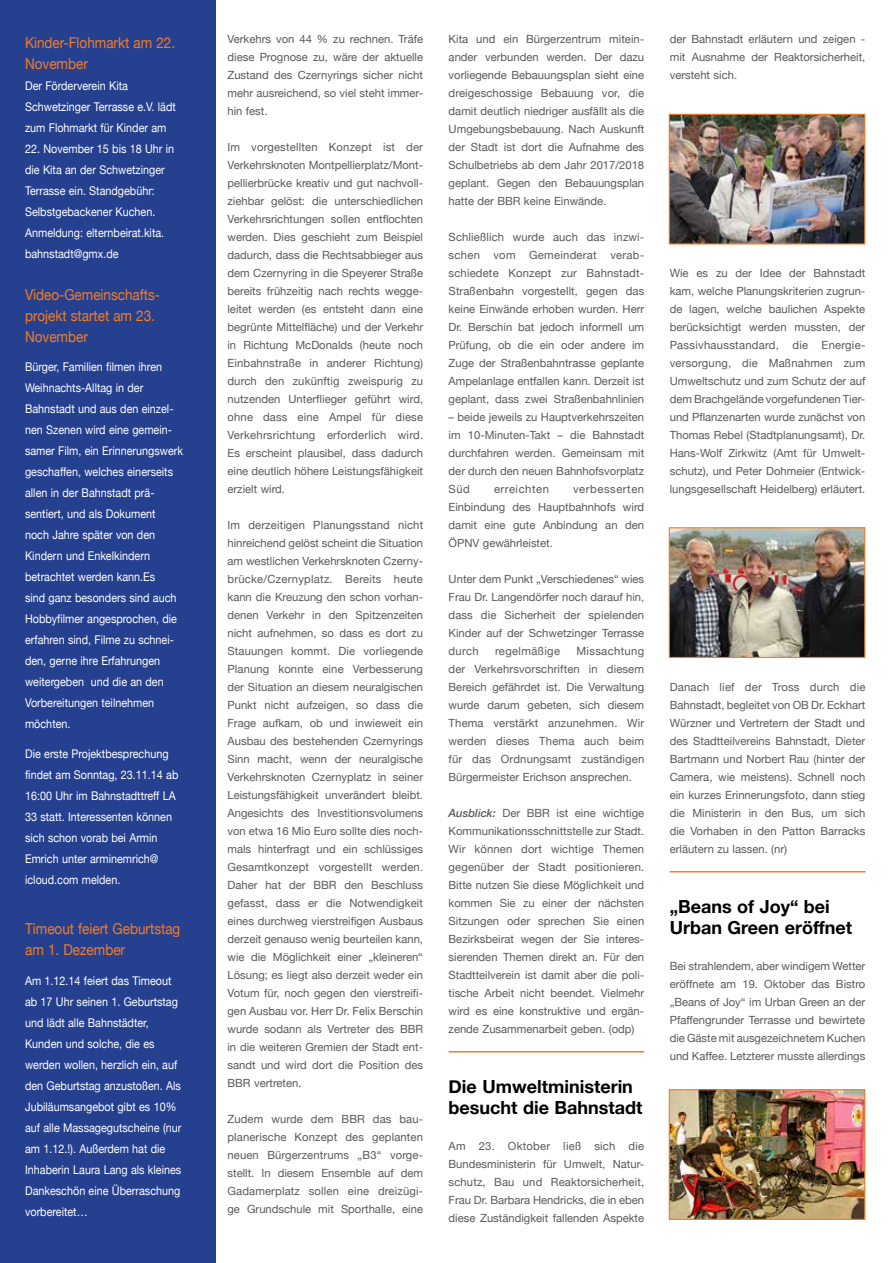
<style>
.page{position:relative;width:893px;height:1263px;background:#fff}
.page>*{position:absolute;margin:0;border:0;box-sizing:border-box;transform-origin:0 0}
.t1{font:700 18px/21px "Helvetica Neue";color:#000}
.t2{font:15px/21px "Helvetica Neue";color:#f57d23;scale:.9 1}
.t3{font:12px/21px "Helvetica Neue";color:#fff;scale:.9 1}
.t4{font:11.25px/18px "Helvetica Neue";color:#58595b;text-align:justify}
.t5{font:11.25px "Helvetica Neue";letter-spacing:.03em;color:#58595b}
.t6{font:11.25px "Helvetica Neue";letter-spacing:.05em;color:#58595b}
.s1{font-weight:500;font-style:italic}
</style>
<div class="page">
<div style="left:0;top:0;width:216px;height:1263px;background:#25408f"></div>
<img style="left:671px;top:116px;width:192px;height:126px">
<div style="left:669px;top:114px;width:196px;height:130px;border:1px solid #f57d23"></div>
<img style="left:671px;top:529px;width:192px;height:127px">
<div style="left:669px;top:527px;width:196px;height:131px;border:1px solid #f57d23"></div>
<img style="left:671px;top:1091px;width:192px;height:127px">
<div style="left:669px;top:1089px;width:196px;height:131px;border:1px solid #f57d23"></div>
<hr style="left:449px;top:1051px;width:195px;height:1px;background:#f57d23">
<hr style="left:670px;top:871px;width:195px;height:1px;background:#f57d23">
<h2 class="t2" style="left:25px;top:33px;width:168px">Kinder-Flohmarkt am 22.<br>November</h2>
<p class="t3" style="left:25px;top:76px;width:169px">Der Förderverein Kita<br>Schwetzinger Terrasse e.V. lädt zum Flohmarkt für Kinder am</p>
<p class="t3" style="left:25px;top:139px;width:167px">22. November 15 bis 18 Uhr in die Kita an der Schwetzinger<br>Terrasse ein. Standgebühr:<br>Selbstgebackener Kuchen.<br>Anmeldung: elternbeirat.kita. bahnstadt@gmx.de</p>
<h2 class="t2" style="left:25px;top:285px;width:150px">Video-Gemeinschafts&shy;projekt startet am 23.<br>November</h2>
<p class="t3" style="left:25px;top:357px;width:177px">Bürger, Familien filmen ihren<br>Weihnachts-Alltag in der<br>Bahnstadt und aus den einzel&shy;nen Szenen wird eine gemein&shy;samer Film, ein Erinnerungswerk geschaffen, welches einerseits allen in der Bahnstadt prä&shy;sentiert, und als Dokument<br>noch Jahre später von den<br>Kindern und Enkelkindern betrachtet werden kann.Es<br>sind ganz besonders sind auch<br>Hobbyfilmer angesprochen, die erfahren sind, Filme zu schnei&shy;den, gerne ihre Erfahrungen weitergeben und die an den<br>Vorbereitungen teilnehmen möchten.</p>
<p class="t3" style="left:25px;top:744px;width:172px">Die erste Projektbesprechung findet am Sonntag, 23.11.14 ab<br>16:00 Uhr im Bahnstadttreff LA<br>33 statt. Interessenten können sich schon vorab bei Armin<br>Emrich unter arminemrich@ icloud.com melden.</p>
<h2 class="t2" style="left:25px;top:919px;width:174px">Timeout feiert Geburtstag am 1. Dezember</h2>
<p class="t3" style="left:25px;top:971px;width:175px">Am 1.12.14 feiert das Timeout ab 17 Uhr seinen 1. Geburtstag und lädt alle Bahnstädter,<br>Kunden und solche, die es werden wollen, herzlich ein, auf den Geburtstag anzustoßen. Als<br>Jubiläumsangebot gibt es 10% auf alle Massagegutscheine (nur am 1.12.!). Außerdem hat die<br>Inhaberin Laura Lang als kleines<br>Dankeschön eine Überraschung vorbereitet…</p>
<p class="t4" style="left:227px;top:31px;width:197px">Verkehrs von 44 % zu rechnen. Träfe diese Prognose zu, wäre der aktuelle Zustand des Czernyrings sicher nicht mehr ausreichend, so viel steht immer&shy;hin fest.</p>
<p class="t4" style="left:227px;top:139px;width:197px">Im vorgestellten Konzept ist der Verkehrsknoten Montpellierplatz/Mont&shy;pellierbrücke kreativ und gut nachvoll&shy;ziehbar gelöst: die unterschiedlichen Verkehrsrichtungen sollen entflochten werden. Dies geschieht zum Beispiel dadurch, dass die Rechtsabbieger aus dem Czernyring in die Speyerer Straße bereits frühzeitig nach rechts wegge&shy;leitet werden (es entsteht dann eine begrünte Mittelfläche) und der Verkehr in Richtung McDonalds (heute noch Einbahnstraße in anderer Richtung) durch den zukünftig zweispurig zu nutzenden Unterflieger geführt wird, ohne dass eine Ampel für diese Verkehrsrichtung erforderlich wird.<br>Es erscheint plausibel, dass dadurch eine deutlich höhere Leistungsfähigkeit erzielt wird.</p>
<p class="t4" style="left:227px;top:517px;width:197px">Im derzeitigen Planungsstand nicht hinreichend gelöst scheint die Situation am westlichen Verkehrsknoten Czerny&shy;brücke/Czernyplatz. Bereits heute kann die Kreuzung den schon vorhan&shy;denen Verkehr in den Spitzenzeiten nicht aufnehmen, so dass es dort zu Stauungen kommt. Die vorliegende Planung konnte eine Verbesserung der Situation an diesem neuralgischen Punkt nicht aufzeigen, so dass die Frage aufkam, ob und inwieweit ein Ausbau des bestehenden Czernyrings Sinn macht, wenn der neuralgische Verkehrsknoten Czernyplatz in seiner Leistungsfähigkeit unverändert bleibt.<br>Angesichts des Investitionsvolumens von etwa 16 Mio Euro sollte dies noch&shy;mals hinterfragt und ein schlüssiges Gesamtkonzept vorgestellt werden.<br>Daher hat der BBR den Beschluss gefasst, dass er die Notwendigkeit eines durchweg vierstreifigen Ausbaus derzeit genauso wenig beurteilen kann, wie die Möglichkeit einer „kleineren“ Lösung; es liegt also derzeit weder ein Votum für, noch gegen den vierstreifi&shy;gen Ausbau vor. Herr Dr. Felix Berschin wurde sodann als Vertreter des BBR in die weiteren Gremien der Stadt ent&shy;sandt und wird dort die Position des BBR vertreten.</p>
<p class="t4" style="left:227px;top:1111px;width:197px">Zudem wurde dem BBR das bau&shy;planerische Konzept des geplanten neuen Bürgerzentrums „B3“ vorge&shy;stellt. In diesem Ensemble auf dem Gadamerplatz sollen eine dreizügi&shy;ge Grundschule mit Sporthalle, eine</p>
<p class="t4" style="left:449px;top:31px;width:197px">Kita und ein Bürgerzentrum mitein&shy;ander verbunden werden. Der dazu vorliegende Bebauungsplan sieht eine dreigeschossige Bebauung vor, die damit deutlich niedriger ausfällt als die Umgebungsbebauung. Nach Auskunft der Stadt ist dort die Aufnahme des Schulbetriebs ab dem Jahr 2017/2018 geplant. Gegen den Bebauungsplan hatte der BBR keine Einwände.</p>
<p class="t4" style="left:449px;top:229px;width:197px">Schließlich wurde auch das inzwi&shy;schen vom Gemeinderat verab&shy;schiedete Konzept zur Bahnstadt-Straßenbahn vorgestellt, gegen das keine Einwände erhoben wurden. Herr Dr. Berschin bat jedoch informell um Prüfung, ob die ein oder andere im Zuge der Straßenbahntrasse geplante Ampelanlage entfallen kann. Derzeit ist geplant, dass zwei Straßenbahnlinien</p>
<p class="t4" style="left:449px;top:409px;width:197px">– beide jeweils zu Hauptverkehrszeiten im 10-Minuten-Takt – die Bahnstadt durchfahren werden. Gemeinsam mit der durch den neuen Bahnhofsvorplatz Süd</p>
<p class="t4" style="left:449px;top:481px;width:197px;text-indent:124px">verbesserten Einbindung des Hauptbahnhofs wird damit eine gute Anbindung an den ÖPNV gewährleistet.</p>
<p class="t4" style="left:449px;top:571px;width:197px">Unter dem Punkt „Verschiedenes“ wies Frau Dr. Langendörfer noch darauf hin, dass die Sicherheit der spielenden Kinder auf der Schwetzinger Terrasse durch</p>
<p class="t6" style="left:494px;top:481px;width:57px">erreichten</p>
<p class="t5" style="left:495px;top:643px;width:66px">regelmäßige</p>
<p class="t4" style="left:449px;top:643px;width:197px;text-indent:128px">Missachtung der Verkehrsvorschriften in diesem Bereich gefährdet ist. Die Verwaltung wurde darum gebeten, sich diesem Thema verstärkt anzunehmen. Wir werden dieses Thema auch beim für das Ordnungsamt zuständigen Bürgermeister Erichson ansprechen.</p>
<p class="t4" style="left:449px;top:805px;width:197px"><span class="s1">Ausblick:</span> Der BBR ist eine wichtige Kommunikationsschnittstelle zur Stadt.<br>Wir können dort wichtige Themen gegenüber der Stadt positionieren.<br>Bitte nutzen Sie diese Möglichkeit und kommen Sie zu einer der nächsten Sitzungen oder sprechen Sie einen Bezirksbeirat wegen der Sie interes&shy;sierenden Themen direkt an. Für den Stadtteilverein ist damit aber die poli&shy;tische Arbeit nicht beendet. Vielmehr wird es eine konstruktive und ergän&shy;zende Zusammenarbeit geben. (odp)</p>
<h1 class="t1" style="left:449px;top:1076px;width:196px">Die Umweltministerin besucht die Bahnstadt</h1>
<p class="t4" style="left:449px;top:1138px;width:197px">Am 23. Oktober ließ sich die Bundesministerin für Umwelt, Natur&shy;schutz, Bau und Reaktorsicherheit, Frau Dr. Barbara Hendricks, die in eben diese Zuständigkeit fallenden Aspekte</p>
<p class="t4" style="left:670px;top:31px;width:197px">der Bahnstadt erläutern und zeigen - mit Ausnahme der Reaktorsicherheit, versteht sich.</p>
<p class="t4" style="left:670px;top:265px;width:197px">Wie es zu der Idee der Bahnstadt kam, welche Planungskriterien zugrun&shy;de lagen, welche baulichen Aspekte berücksichtigt werden mussten, der Passivhausstandard, die Energie&shy;versorgung, die Maßnahmen zum Umweltschutz und zum Schutz der auf dem Brachgelände vorgefundenen Tier&shy;und Pflanzenarten wurde zunächst von Thomas Rebel (Stadtplanungsamt), Dr.<br>Hans-Wolf Zirkwitz (Amt für Umwelt&shy;schutz), und Peter Dohmeier (Entwick&shy;lungsgesellschaft Heidelberg) erläutert.</p>
<p class="t4" style="left:670px;top:679px;width:197px">Danach lief der Tross durch die Bahnstadt, begleitet von OB Dr. Eckhart Würzner und Vertretern der Stadt und des Stadtteilvereins Bahnstadt, Dieter Bartmann und Norbert Rau (hinter der Camera, wie meistens). Schnell noch ein kurzes Erinnerungsfoto, dann stieg die Ministerin in den Bus, um sich die Vorhaben in den Patton Barracks erläutern zu lassen. (nr)</p>
<h1 class="t1" style="left:670px;top:896px;width:184px">„Beans of Joy“ bei<br>Urban Green eröffnet</h1>
<p class="t4" style="left:670px;top:958px;width:197px">Bei strahlendem, aber windigem Wetter eröffnete am 19. Oktober das Bistro „Beans of Joy“ im Urban Green an der Pfaffengrunder Terrasse und bewirtete die Gäste mit ausgezeichnetem Kuchen und Kaffee. Letzterer musste allerdings</p>
</div>
